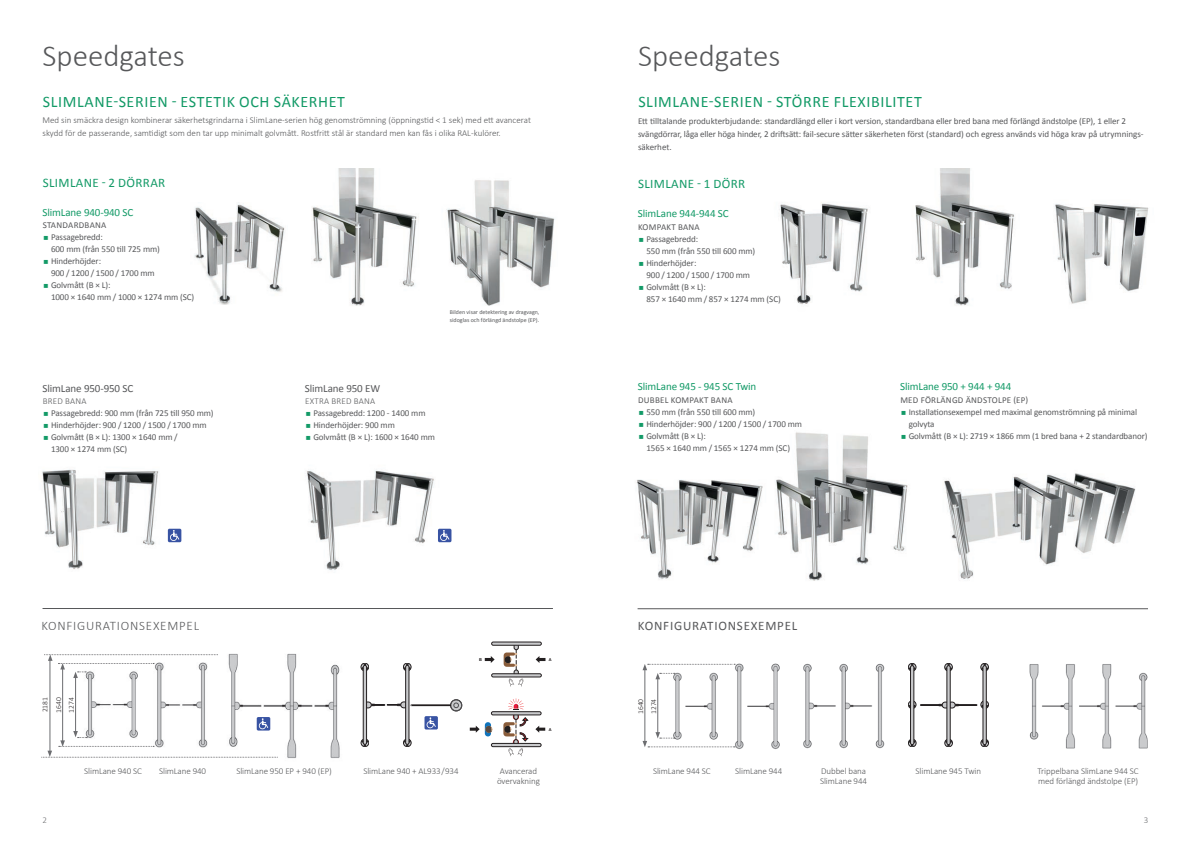
<style>
.page{position:relative;width:1191px;height:842px;background:#fff}
.page>*{position:absolute;margin:0;border:0;box-sizing:border-box;transform-origin:0 0}
.t1{font:300 31px "Calibri";color:#57585a}
.t2{font:16px "Calibri";letter-spacing:.04em;color:#139a67}
.t3{font:13px "Calibri";letter-spacing:.03em;color:#139a67}
.t4{font:300 13px "Calibri";letter-spacing:.06em;color:#57585a}
.t5{font:13px "Calibri";letter-spacing:.06em;color:#57585a}
.t6{font:11px "Calibri";letter-spacing:-.01em;color:#139a67}
.t7{font:11px "Calibri";letter-spacing:-.01em;color:#57585a}
.t8{font:9px/12px "Calibri";letter-spacing:-.01em;color:#57585a}
.t9{font:300 9px/10px "Calibri";letter-spacing:-.01em;color:#57585a}
.t10{font:300 9px "Calibri";letter-spacing:.03em;color:#57585a}
.t11{font:300 9px "Calibri";color:#6c6d70}
.t12{font:300 7.5px/12.8px "Calibri";color:#231f20}
.t13{font:6px/8px "Calibri";color:#57585a}
.t14{font:700 4px "Helvetica Neue LT Std";color:#231f20}
</style>
<div class="page">
<img style="left:194px;top:204px;width:91px;height:100px">
<img style="left:312px;top:169px;width:107px;height:137px">
<img style="left:446px;top:180px;width:109px;height:126px">
<img style="left:42px;top:469px;width:129px;height:100px">
<img style="left:307px;top:470px;width:144px;height:100px">
<div style="left:168px;top:529px;width:13px;height:13px;background:#3853a3;border-radius:2px"></div>
<svg style="left:170px;top:530px;width:9px;height:11px"></svg>
<div style="left:438px;top:529px;width:13px;height:13px;background:#3853a3;border-radius:2px"></div>
<svg style="left:440px;top:530px;width:9px;height:11px"></svg>
<hr style="left:43px;top:608px;width:510px;height:1px;background:#57585a">
<div style="left:491px;top:711px;width:50px;height:4px;border:1px solid #231f20;border-radius:2px"></div>
<div style="left:491px;top:743px;width:50px;height:4px;border:1px solid #231f20;border-radius:2px"></div>
<svg style="left:535px;top:726px;width:10px;height:7px"></svg>
<svg style="left:470px;top:726px;width:9px;height:7px"></svg>
<div style="left:485px;top:722px;width:6px;height:14px;background:#1074bc;border-radius:3px"></div>
<svg style="left:485px;top:725px;width:8px;height:8px"></svg>
<svg style="left:503px;top:698px;width:25px;height:58px"></svg>
<div style="left:491px;top:642px;width:50px;height:3px;border:1px solid #231f20;border-radius:2px"></div>
<div style="left:491px;top:673px;width:50px;height:4px;border:1px solid #231f20;border-radius:2px"></div>
<svg style="left:535px;top:656px;width:10px;height:7px"></svg>
<svg style="left:485px;top:656px;width:9px;height:7px"></svg>
<svg style="left:503px;top:643px;width:20px;height:43px"></svg>
<img style="left:779px;top:202px;width:89px;height:103px">
<img style="left:636px;top:479px;width:127px;height:101px">
<img style="left:915px;top:168px;width:100px;height:138px">
<img style="left:1055px;top:204px;width:94px;height:100px">
<img style="left:776px;top:432px;width:132px;height:149px">
<img style="left:944px;top:473px;width:192px;height:106px">
<img style="left:658px;top:663px;width:122px;height:86px">
<div style="left:944px;top:739px;width:8px;height:8px;border:1px solid #231f20;border-radius:50%"></div>
<svg style="left:945px;top:741px;width:6px;height:5px"></svg>
<div style="left:944px;top:663px;width:8px;height:8px;border:1px solid #231f20;border-radius:50%"></div>
<svg style="left:945px;top:664px;width:6px;height:5px"></svg>
<div style="left:946px;top:665px;width:4px;height:80px;border:1px solid #231f20;border-radius:2px"></div>
<div style="left:908px;top:739px;width:8px;height:8px;border:1px solid #231f20;border-radius:50%"></div>
<svg style="left:909px;top:741px;width:6px;height:5px"></svg>
<div style="left:908px;top:663px;width:8px;height:8px;border:1px solid #231f20;border-radius:50%"></div>
<svg style="left:909px;top:664px;width:6px;height:5px"></svg>
<div style="left:908px;top:701px;width:8px;height:8px;border:1px solid #231f20;border-radius:50%"></div>
<div style="left:980px;top:701px;width:8px;height:8px;border:1px solid #231f20;border-radius:50%"></div>
<svg style="left:909px;top:701px;width:78px;height:7px"></svg>
<div style="left:910px;top:665px;width:4px;height:80px;border:1px solid #231f20;border-radius:2px"></div>
<div style="left:980px;top:739px;width:8px;height:8px;border:1px solid #231f20;border-radius:50%"></div>
<svg style="left:981px;top:741px;width:6px;height:5px"></svg>
<div style="left:980px;top:663px;width:8px;height:8px;border:1px solid #231f20;border-radius:50%"></div>
<svg style="left:981px;top:664px;width:6px;height:5px"></svg>
<div style="left:983px;top:665px;width:3px;height:80px;border:1px solid #231f20;border-radius:2px"></div>
<img style="left:803px;top:663px;width:82px;height:86px">
<img style="left:1029px;top:664px;width:119px;height:85px">
<hr style="left:644px;top:669px;width:1px;height:73px;background:#6c6d70">
<hr style="left:657px;top:678px;width:1px;height:56px;background:#6c6d70">
<svg style="left:642px;top:664px;width:93px;height:15px"></svg>
<svg style="left:642px;top:732px;width:93px;height:15px"></svg>
<hr style="left:637px;top:608px;width:511px;height:1px;background:#57585a">
<img style="left:76px;top:678px;width:129px;height:40px">
<img style="left:228px;top:653px;width:112px;height:105px">
<div style="left:361px;top:663px;width:8px;height:8px;border:1px solid #231f20;border-radius:50%"></div>
<svg style="left:362px;top:664px;width:6px;height:5px"></svg>
<div style="left:361px;top:739px;width:8px;height:8px;border:1px solid #231f20;border-radius:50%"></div>
<svg style="left:362px;top:741px;width:6px;height:5px"></svg>
<svg style="left:367px;top:702px;width:38px;height:6px"></svg>
<div style="left:363px;top:665px;width:4px;height:79px;border:1px solid #231f20;border-radius:2px"></div>
<div style="left:403px;top:663px;width:8px;height:8px;border:1px solid #231f20;border-radius:50%"></div>
<svg style="left:404px;top:664px;width:6px;height:5px"></svg>
<div style="left:403px;top:739px;width:8px;height:8px;border:1px solid #231f20;border-radius:50%"></div>
<svg style="left:404px;top:741px;width:6px;height:5px"></svg>
<div style="left:405px;top:665px;width:4px;height:79px;border:1px solid #231f20;border-radius:2px"></div>
<svg style="left:450px;top:700px;width:12px;height:11px"></svg>
<div style="left:411px;top:705px;width:40px;height:1px;border:1px solid #231f20"></div>
<div style="left:412px;top:705px;width:38px;height:1px;border:1px solid #231f20"></div>
<div style="left:424px;top:716px;width:14px;height:13px;background:#3853a3;border-radius:2px"></div>
<svg style="left:426px;top:717px;width:10px;height:11px"></svg>
<hr style="left:62px;top:668px;width:1px;height:74px;background:#6c6d70">
<hr style="left:75px;top:676px;width:1px;height:57px;background:#6c6d70">
<svg style="left:257px;top:717px;width:13px;height:13px"></svg>
<hr style="left:50px;top:660px;width:1px;height:91px;background:#6c6d70">
<svg style="left:45px;top:654px;width:173px;height:24px"></svg>
<svg style="left:42px;top:718px;width:235px;height:40px"></svg>
<svg style="left:901px;top:434px;width:7px;height:5px"></svg>
<h1 class="t1" style="left:43px;top:36px;width:144px">Speedgates</h1>
<h2 class="t2" style="left:43px;top:92px;width:304px">SLIMLANE-SERIEN - ESTETIK OCH SÄKERHET</h2>
<p class="t9" style="left:43px;top:114px;width:490px;line-height:13px">Med sin smäckra design kombinerar säkerhetsgrindarna i SlimLane-serien hög genomströmning (öppningstid &lt; 1 sek) med ett avancerat skydd för de passerande, samtidigt som den tar upp minimalt golvmått. Rostfritt stål är standard men kan fås i olika RAL-kulörer.</p>
<h3 class="t3" style="left:43px;top:174px;width:124px">SLIMLANE - 2 DÖRRAR</h3>
<p class="t6" style="left:43px;top:205px;width:92px">SlimLane 940-940 SC</p>
<p class="t8" style="left:51px;top:219px;width:145px;text-indent:-8px">STANDARDBANA<br>Passagebredd:<br>600 mm (från 550 till 725 mm)<br>Hinderhöjder:<br>900 / 1200 / 1500 / 1700 mm<br>Golvmått (B × L):<br>1000 × 1640 mm / 1000 × 1274 mm (SC)</p>
<h1 class="t1" style="left:638px;top:36px;width:144px">Speedgates</h1>
<h2 class="t2" style="left:638px;top:92px;width:285px">SLIMLANE-SERIEN - STÖRRE FLEXIBILITET</h2>
<p class="t8" style="left:638px;top:114px;width:507px;line-height:13px">Ett tilltalande produkterbjudande: standardlängd eller i kort version, standardbana eller bred bana med förlängd ändstolpe (EP), 1 eller 2 svängdörrar, låga eller höga hinder, 2 driftsätt: fail-secure sätter säkerheten först (standard) och egress används vid höga krav på utrymnings&shy;säkerhet.</p>
<h3 class="t3" style="left:638px;top:176px;width:109px">SLIMLANE - 1 DÖRR</h3>
<p class="t6" style="left:638px;top:207px;width:92px">SlimLane 944-944 SC</p>
<p class="t8" style="left:646px;top:221px;width:136px;text-indent:-8px">KOMPAKT BANA<br>Passagebredd:<br>550 mm (från 550 till 600 mm)<br>Hinderhöjder:<br>900 / 1200 / 1500 / 1700 mm<br>Golvmått (B × L):<br>857 × 1640 mm / 857 × 1274 mm (SC)</p>
<p class="t13" style="left:450px;top:308px;width:91px">Bilden visar detektering av dragvagn, sidoglas och förlängd ändstolpe (EP).</p>
<p class="t7" style="left:43px;top:381px;width:92px">SlimLane 950-950 SC</p>
<p class="t10" style="left:43px;top:396px;width:45px">BRED BANA</p>
<p class="t8" style="left:51px;top:407px;width:164px">Passagebredd: 900 mm (från 725 till 950 mm)<br>Hinderhöjder: 900 / 1200 / 1500 / 1700 mm<br>Golvmått (B × L): 1300 × 1640 mm /<br>1300 × 1274 mm (SC)</p>
<p class="t7" style="left:305px;top:381px;width:77px">SlimLane 950 EW</p>
<p class="t10" style="left:305px;top:396px;width:72px">EXTRA BRED BANA</p>
<p class="t8" style="left:313px;top:407px;width:123px">Passagebredd: 1200 - 1400 mm<br>Hinderhöjder: 900 mm<br>Golvmått (B × L): 1600 × 1640 mm</p>
<p class="t6" style="left:638px;top:380px;width:120px">SlimLane 945 - 945 SC Twin</p>
<p class="t8" style="left:646px;top:393px;width:157px;text-indent:-8px">DUBBEL KOMPAKT BANA<br>550 mm (från 550 till 600 mm)<br>Hinderhöjder: 900 / 1200 / 1500 / 1700 mm<br>Golvmått (B × L):<br>1565 × 1640 mm / 1565 × 1274 mm (SC)</p>
<p class="t6" style="left:900px;top:380px;width:113px">SlimLane 950 + 944 + 944</p>
<p class="t8" style="left:908px;top:393px;width:240px;text-indent:-8px">MED FÖRLÄNGD ÄNDSTOLPE (EP)<br>Installationsexempel med maximal genomströmning på minimal golvyta<br>Golvmått (B × L): 2719 × 1866 mm (1 bred bana + 2 standardbanor)</p>
<h3 class="t4" style="left:41px;top:618px;width:159px">KONFIGURATIONSEXEMPEL</h3>
<h3 class="t5" style="left:638px;top:618px;width:161px">KONFIGURATIONSEXEMPEL</h3>
<p class="t14" style="left:479px;top:657px;width:4px">B</p>
<p class="t14" style="left:549px;top:657px;width:4px">A</p>
<p class="t12" style="left:38px;top:713px;width:17px;line-height:13.6px;rotate:-90deg">2181<br>1640</p>
<p class="t12" style="left:65px;top:713px;width:17px;rotate:-90deg">1274</p>
<p class="t12" style="left:634px;top:714px;width:17px;rotate:-90deg">1640<br>1274</p>
<p class="t14" style="left:548px;top:727px;width:4px">A</p>
<p class="t9" style="left:84px;top:765px;width:59px">SlimLane 940 SC</p>
<p class="t9" style="left:159px;top:765px;width:49px">SlimLane 940</p>
<p class="t9" style="left:363px;top:765px;width:97px">SlimLane 940 + AL933 / 934</p>
<p class="t9" style="left:497px;top:765px;width:44px;line-height:10.8px;text-align:center">Avancerad övervakning</p>
<p class="t9" style="left:236px;top:766px;width:97px">SlimLane 950 EP + 940 (EP)</p>
<p class="t9" style="left:820px;top:766px;width:49px">Dubbel bana<br>SlimLane 944</p>
<p class="t9" style="left:1037px;top:766px;width:103px">Trippelbana SlimLane 944 SC med förlängd ändstolpe (EP)</p>
<p class="t9" style="left:653px;top:766px;width:59px">SlimLane 944 SC</p>
<p class="t9" style="left:735px;top:766px;width:49px">SlimLane 944</p>
<p class="t9" style="left:915px;top:766px;width:67px">SlimLane 945 Twin</p>
<p class="t11" style="left:43px;top:814px;width:6px">2</p>
<p class="t11" style="left:1143px;top:814px;width:6px">3</p>
</div>
